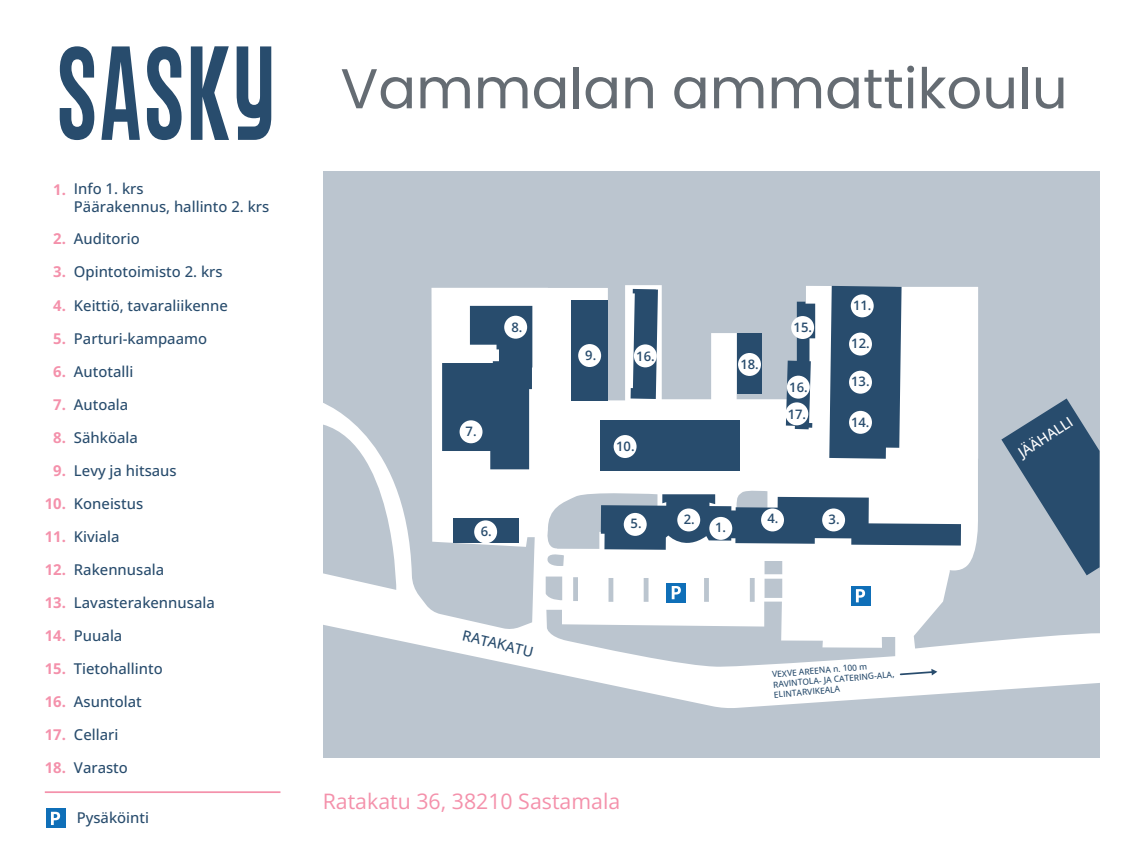
<style>
.page{position:relative;width:1137px;height:857px;background:#fff}
.page>*{position:absolute;margin:0;border:0;box-sizing:border-box;transform-origin:0 0}
.t1{font:56px "Poppins";color:#656c73}
.t2{font:21.3px "Open Sans";color:#f491ab}
.t3{font:500 14.86px/17.8px "Open Sans";color:#284c6d}
.t4{font:500 14.32px "Open Sans";color:#284c6d}
.t5{font:500 14.32px "Open Sans";color:#fff}
.t6{font:600 13px/26.7px "Open Sans";color:#284c6d}
.t7{font:500 8.4px/10.1px "Open Sans";color:#284c6d}
.s1{font-weight:700;color:#f491ab}
</style>
<div class="page">
<div style="left:323px;top:171px;width:776px;height:586px;background:#bbc5cf"></div>
<svg style="left:323px;top:285px;width:777px;height:423px;fill:#fff"></svg>
<svg style="left:1001px;top:398px;width:98px;height:177px"></svg>
<div style="left:453px;top:518px;width:65px;height:25px;background:#284c6d"></div>
<svg style="left:442px;top:306px;width:90px;height:163px;background:#5a768f"></svg>
<div style="left:571px;top:301px;width:37px;height:100px;background:#284c6d"></div>
<div style="left:736px;top:333px;width:25px;height:60px;background:#284c6d"></div>
<div style="left:600px;top:420px;width:139px;height:50px;background:#284c6d"></div>
<svg style="left:829px;top:286px;width:72px;height:172px;background:#345675"></svg>
<svg style="left:786px;top:301px;width:29px;height:128px"></svg>
<svg style="left:630px;top:289px;width:28px;height:110px;background:#526f89"></svg>
<svg style="left:601px;top:494px;width:360px;height:57px;background:#7990a4"></svg>
<div style="left:851px;top:585px;width:19px;height:20px;background:#0f6fb8"></div>
<svg style="left:856px;top:589px;width:9px;height:13px"></svg>
<div style="left:666px;top:582px;width:20px;height:20px;background:#0f6fb8"></div>
<svg style="left:672px;top:586px;width:9px;height:13px"></svg>
<div style="left:166px;top:809px;width:18px;height:17px;border:5px solid #fff;border-radius:50%"></div>
<div style="left:46px;top:808px;width:19px;height:19px;background:#0f6fb8"></div>
<svg style="left:51px;top:811px;width:9px;height:13px"></svg>
<hr style="left:45px;top:790px;width:235px;height:2px;background:#f491ab">
<svg style="left:899px;top:668px;width:38px;height:7px"></svg>
<svg style="left:60px;top:46px;width:34px;height:94px"></svg>
<svg style="left:101px;top:46px;width:39px;height:94px"></svg>
<svg style="left:147px;top:46px;width:35px;height:94px"></svg>
<svg style="left:191px;top:46px;width:38px;height:94px"></svg>
<svg style="left:237px;top:46px;width:34px;height:94px"></svg>
<div style="left:849px;top:332px;width:23px;height:23px;background:#fff;border-radius:50%"></div>
<div style="left:791px;top:316px;width:23px;height:23px;background:#fff;border-radius:50%"></div>
<div style="left:787px;top:375px;width:23px;height:23px;background:#fff;border-radius:50%"></div>
<div style="left:785px;top:402px;width:23px;height:23px;background:#fff;border-radius:50%"></div>
<div style="left:738px;top:353px;width:23px;height:23px;background:#fff;border-radius:50%"></div>
<div style="left:634px;top:344px;width:23px;height:23px;background:#fff;border-radius:50%"></div>
<div style="left:849px;top:410px;width:23px;height:23px;background:#fff;border-radius:50%"></div>
<div style="left:849px;top:370px;width:23px;height:23px;background:#fff;border-radius:50%"></div>
<div style="left:851px;top:294px;width:22px;height:23px;background:#fff;border-radius:50%"></div>
<div style="left:504px;top:315px;width:23px;height:23px;background:#fff;border-radius:50%"></div>
<div style="left:578px;top:344px;width:23px;height:23px;background:#fff;border-radius:50%"></div>
<div style="left:613px;top:435px;width:23px;height:23px;background:#fff;border-radius:50%"></div>
<div style="left:677px;top:508px;width:23px;height:23px;background:#fff;border-radius:50%"></div>
<div style="left:822px;top:508px;width:23px;height:23px;background:#fff;border-radius:50%"></div>
<div style="left:459px;top:420px;width:23px;height:23px;background:#fff;border-radius:50%"></div>
<div style="left:474px;top:520px;width:23px;height:23px;background:#fff;border-radius:50%"></div>
<div style="left:624px;top:512px;width:23px;height:23px;background:#fff;border-radius:50%"></div>
<div style="left:761px;top:508px;width:23px;height:23px;background:#fff;border-radius:50%"></div>
<div style="left:709px;top:516px;width:23px;height:23px;background:#fff;border-radius:50%"></div>
<p class="t3" style="left:74px;top:179px;width:197px;text-indent:-21px"><span class="s1">1.</span> Info 1. krs<br>Päärakennus, hallinto 2. krs</p>
<p class="t3" style="left:53px;top:229px;width:88px"><span class="s1">2.</span> Auditorio</p>
<p class="t3" style="left:53px;top:262px;width:171px"><span class="s1">3.</span> Opintotoimisto 2. krs</p>
<p class="t3" style="left:53px;top:296px;width:176px"><span class="s1">4.</span> Keittiö, tavaraliikenne</p>
<p class="t3" style="left:53px;top:329px;width:155px"><span class="s1">5.</span> Parturi-kampaamo</p>
<p class="t3" style="left:53px;top:362px;width:82px"><span class="s1">6.</span> Autotalli</p>
<p class="t3" style="left:53px;top:395px;width:76px"><span class="s1">7.</span> Autoala</p>
<p class="t3" style="left:53px;top:428px;width:86px"><span class="s1">8.</span> Sähköala</p>
<p class="t3" style="left:53px;top:461px;width:125px"><span class="s1">9.</span> Levy ja hitsaus</p>
<p class="t3" style="left:45px;top:494px;width:100px"><span class="s1">10.</span> Koneistus</p>
<p class="t3" style="left:45px;top:527px;width:76px"><span class="s1">11.</span> Kiviala</p>
<p class="t3" style="left:45px;top:560px;width:121px"><span class="s1">12.</span> Rakennusala</p>
<p class="t3" style="left:45px;top:592px;width:171px"><span class="s1">13.</span> Lavasterakennusala</p>
<p class="t3" style="left:45px;top:625px;width:79px"><span class="s1">14.</span> Puuala</p>
<p class="t3" style="left:45px;top:658px;width:119px"><span class="s1">15.</span> Tietohallinto</p>
<p class="t3" style="left:45px;top:691px;width:99px"><span class="s1">16.</span> Asuntolat</p>
<p class="t3" style="left:45px;top:724px;width:75px"><span class="s1">17.</span> Cellari</p>
<p class="t3" style="left:45px;top:757px;width:85px"><span class="s1">18.</span> Varasto</p>
<p class="t3" style="left:77px;top:807px;width:74px">Pysäköinti</p>
<h1 class="t1" style="left:340px;top:56px;width:729px">Vammalan ammattikoulu</h1>
<p class="t6" style="left:511px;top:313px;width:12px">8.</p>
<p class="t6" style="left:466px;top:417px;width:12px">7.</p>
<p class="t6" style="left:481px;top:517px;width:12px">6.</p>
<p class="t4" style="left:465px;top:625px;width:74px;rotate:13deg">RATAKATU</p>
<p class="t6" style="left:585px;top:341px;width:12px">9.</p>
<p class="t6" style="left:636px;top:342px;width:20px">16.</p>
<p class="t6" style="left:616px;top:432px;width:20px">10.</p>
<p class="t6" style="left:630px;top:509px;width:12px">5.</p>
<p class="t6" style="left:740px;top:351px;width:20px">18.</p>
<p class="t6" style="left:793px;top:314px;width:20px">15.</p>
<p class="t6" style="left:788px;top:373px;width:21px">16.<br>17.</p>
<p class="t6" style="left:853px;top:292px;width:20px">11.</p>
<p class="t6" style="left:851px;top:329px;width:20px">12.</p>
<p class="t6" style="left:851px;top:368px;width:20px">13.</p>
<p class="t6" style="left:851px;top:408px;width:20px">14.</p>
<p class="t6" style="left:684px;top:505px;width:12px">2.</p>
<p class="t6" style="left:715px;top:513px;width:12px">1.</p>
<p class="t6" style="left:767px;top:504px;width:12px">4.</p>
<p class="t6" style="left:828px;top:505px;width:12px">3.</p>
<p class="t7" style="left:772px;top:669px;width:123px;rotate:-5deg">VEXVE AREENA n. 100 m<br>RAVINTOLA- JA CATERING-ALA,<br>ELINTARVIKEALA</p>
<h2 class="t2" style="left:323px;top:786px;width:299px">Ratakatu 36, 38210 Sastamala</h2>
<p class="t5" style="left:1014px;top:445px;width:64px;rotate:-33deg">JÄÄHALLI</p>
</div>
